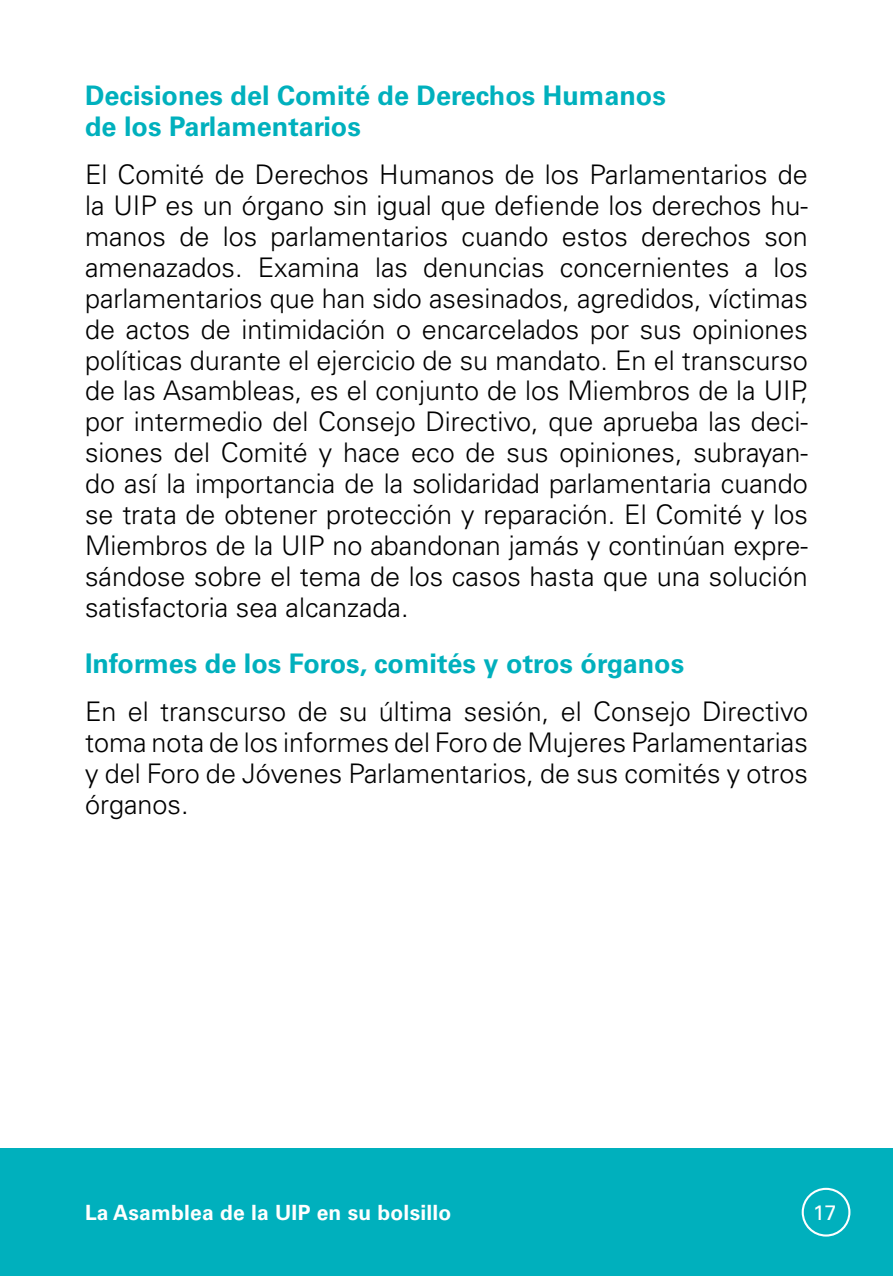
<style>
.page{position:relative;width:893px;height:1276px;background:#fff}
.page>*{position:absolute;margin:0;border:0;box-sizing:border-box;transform-origin:0 0}
.t1{font:300 27px/30.9px "Univers";color:#000;text-align:justify}
.t2{font:700 27px/30.9px "Univers";color:#00b0bd}
.t3{font:700 21px "Univers";letter-spacing:.01em;color:#fff}
.t4{font:21px "Univers";color:#fff}
</style>
<div class="page">
<div style="left:0;top:1148px;width:893px;height:128px;background:#00b0bd"></div>
<div style="left:802px;top:1187px;width:48px;height:49px;border:2px solid #fff;border-radius:50%"></div>
<p class="t2" style="left:85px;top:81px;width:582px">Decisiones del Comité de Derechos Humanos de los Parlamentarios</p>
<p class="t1" style="left:85px;top:159px;width:724px">El Comité de Derechos Humanos de los Parlamentarios de la UIP es un órgano sin igual que defiende los derechos hu&shy;manos de los parlamentarios cuando estos derechos son amenazados. Examina las denuncias concernientes a los parlamentarios que han sido asesinados, agredidos, víctimas de actos de intimidación o encarcelados por sus opiniones políticas durante el ejercicio de su mandato. En el transcurso de las Asambleas, es el conjunto de los Miembros de la UIP, por intermedio del Consejo Directivo, que aprueba las deci&shy;siones del Comité y hace eco de sus opiniones, subrayan&shy;do así la importancia de la solidaridad parlamentaria cuando se trata de obtener protección y reparación. El Comité y los Miembros de la UIP no abandonan jamás y continúan expre&shy;sándose sobre el tema de los casos hasta que una solución satisfactoria sea alcanzada.</p>
<p class="t2" style="left:85px;top:648px;width:601px">Informes de los Foros, comités y otros órganos</p>
<p class="t1" style="left:85px;top:696px;width:724px">En el transcurso de su última sesión, el Consejo Directivo toma nota de los informes del Foro de Mujeres Parlamentarias y del Foro de Jóvenes Parlamentarios, de sus comités y otros órganos.</p>
<p class="t3" style="left:85px;top:1200px;width:368px">La Asamblea de la UIP en su bolsillo</p>
<p class="t4" style="left:813px;top:1200px;width:25px">17</p>
</div>
